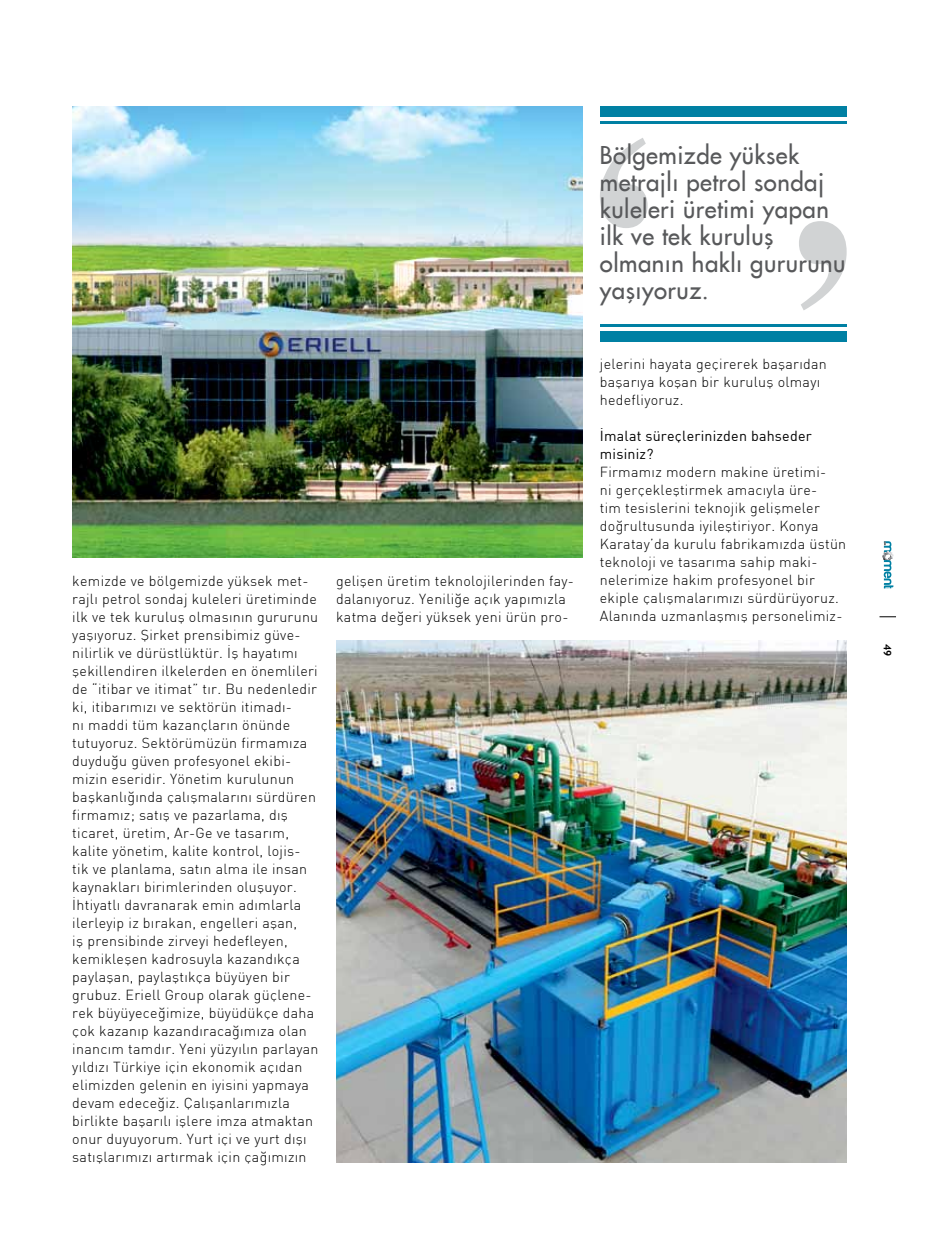
<style>
.page{position:relative;width:936px;height:1234px;background:#fff}
.page>*{position:absolute;margin:0;border:0;box-sizing:border-box;transform-origin:0 0}
.t1{font:24px/27px "Beatles";letter-spacing:.02em;color:#58595b}
.t2{font:300 14.25px/18px "DI Nbek";letter-spacing:.02em;color:#000}
.t3{font:14.25px/18px "DIN Bek";letter-spacing:.015em;color:#000}
.t4{font:700 10.5px "Trebuchet MS";color:#000}
</style>
<div class="page">
<svg style="left:882px;top:541px;width:11px;height:47px"></svg>
<svg style="left:879px;top:616px;width:16px;height:1px"></svg>
<svg style="left:799px;top:221px;width:47px;height:89px"></svg>
<svg style="left:600px;top:138px;width:47px;height:90px"></svg>
<hr style="left:600px;top:121px;width:246px;height:3px;background:#0080a3">
<div style="left:600px;top:106px;width:246px;height:11px;background:#0080a3"></div>
<div style="left:600px;top:330px;width:246px;height:11px;background:#0080a3"></div>
<hr style="left:600px;top:324px;width:246px;height:3px;background:#0080a3">
<img style="left:72px;top:106px;width:511px;height:451px">
<img style="left:336px;top:640px;width:510px;height:522px">
<p class="t2" style="left:72px;top:571px;width:248px">kemizde ve bölgemizde yüksek met&shy;rajlı petrol sondaj kuleleri üretiminde ilk ve tek kuruluş olmasının gururunu yaşıyoruz. Şirket prensibimiz güve&shy;nilirlik ve dürüstlüktür. İş hayatımı şekillendiren ilkelerden en önemlileri de “itibar ve itimat” tır. Bu nedenledir ki, itibarımızı ve sektörün itimadı-<br>nı maddi tüm kazançların önünde tutuyoruz. Sektörümüzün firmamıza duyduğu güven profesyonel ekibi&shy;mizin eseridir. Yönetim kurulunun başkanlığında çalışmalarını sürdüren firmamız; satış ve pazarlama, dış ticaret, üretim, Ar-Ge ve tasarım, kalite yönetim, kalite kontrol, lojis&shy;tik ve planlama, satın alma ile insan kaynakları birimlerinden oluşuyor.<br>İhtiyatlı davranarak emin adımlarla ilerleyip iz bırakan, engelleri aşan,<br>iş prensibinde zirveyi hedefleyen, kemikleşen kadrosuyla kazandıkça paylaşan, paylaştıkça büyüyen bir grubuz. Eriell Group olarak güçlene&shy;rek büyüyeceğimize, büyüdükçe daha çok kazanıp kazandıracağımıza olan inancım tamdır. Yeni yüzyılın parlayan yıldızı Türkiye için ekonomik açıdan elimizden gelenin en iyisini yapmaya devam edeceğiz. Çalışanlarımızla birlikte başarılı işlere imza atmaktan onur duyuyorum. Yurt içi ve yurt dışı satışlarımızı artırmak için çağımızın</p>
<p class="t2" style="left:336px;top:571px;width:239px">gelişen üretim teknolojilerinden fay&shy;dalanıyoruz. Yeniliğe açık yapımızla katma değeri yüksek yeni ürün pro-</p>
<h1 class="t1" style="left:600px;top:141px;width:247px">Bölgemizde yüksek metrajlı petrol sondaj kuleleri üretimi yapan ilk ve tek kuruluş olmanın haklı gururunu yaşıyoruz.</h1>
<p class="t2" style="left:600px;top:355px;width:228px">jelerini hayata geçirerek başarıdan başarıya koşan bir kuruluş olmayı hedefliyoruz.</p>
<p class="t3" style="left:600px;top:427px;width:213px">İmalat süreçlerinizden bahseder misiniz?</p>
<p class="t2" style="left:600px;top:463px;width:248px">Firmamız modern makine üretimi-<br>ni gerçekleştirmek amacıyla üre-<br>tim tesislerini teknojik gelişmeler doğrultusunda iyileştiriyor. Konya Karatay’da kurulu fabrikamızda üstün teknoloji ve tasarıma sahip maki&shy;nelerimize hakim profesyonel bir ekiple çalışmalarımızı sürdürüyoruz.<br>Alanında uzmanlaşmış personelimiz-</p>
<p class="t4" style="left:893px;top:644px;width:14px;rotate:90deg">49</p>
</div>
